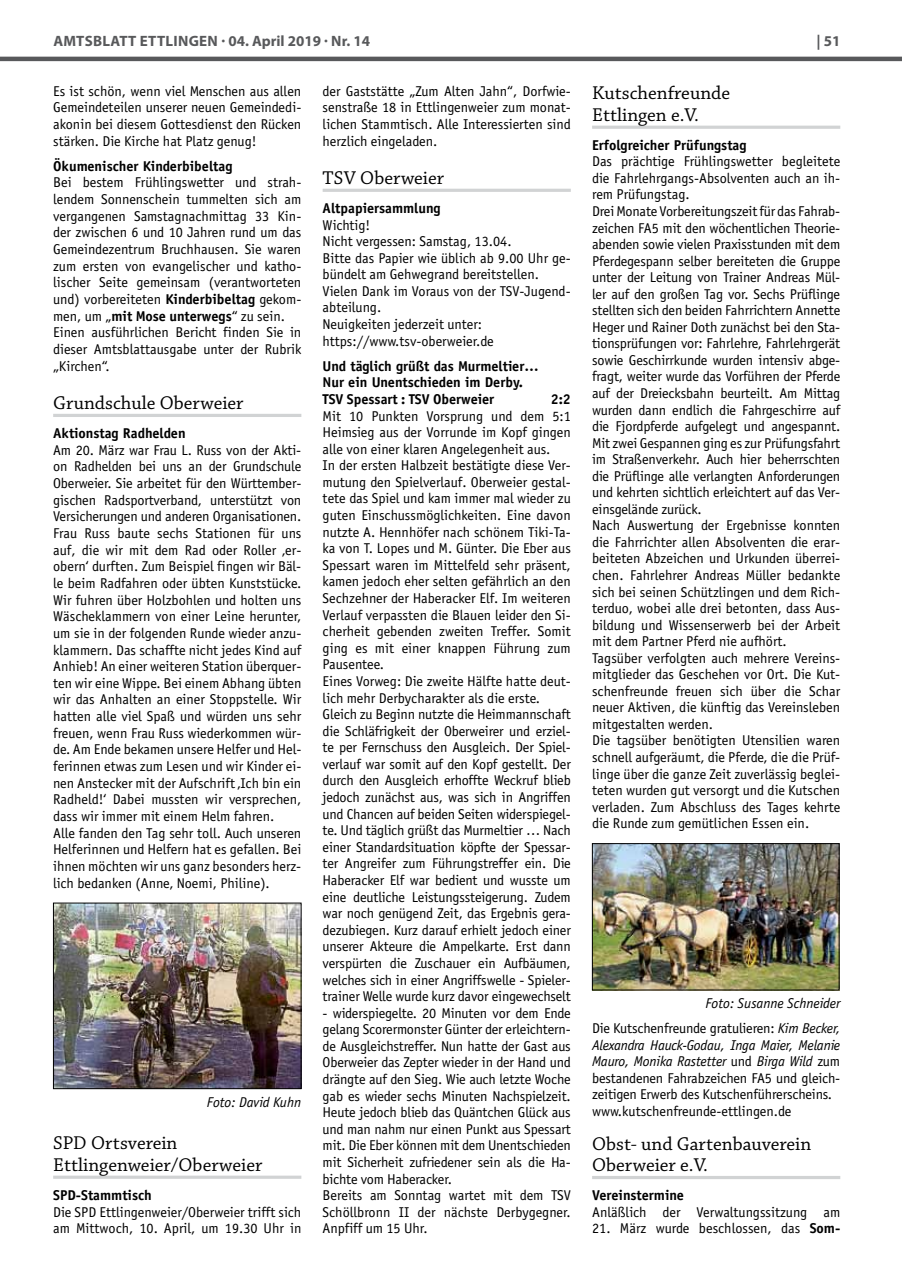
<style>
.page{position:relative;width:902px;height:1280px;background:#fff}
.page>*{position:absolute;margin:0;border:0;box-sizing:border-box;transform-origin:0 0}
.t1{font:19.5px/21px "Chaparral Pro";color:#000}
.t2{font:700 15px "Myriad Pro";letter-spacing:.02em;color:#58595b}
.t3{font:14.25px/16.6px "Officina Sans";letter-spacing:-.01em;color:#000}
.t4{font:700 14.25px/16.6px "Officina Sans";color:#000}
.t5{font:italic 14.25px/25px "Officina Sans";color:#000;text-align:right}
.s1{font-weight:700}
.s2{font-style:normal}
.s3{font-style:italic}
</style>
<div class="page">
<hr style="left:0;top:57px;width:901px;height:4px;background:#58595b">
<hr style="left:53px;top:414px;width:248px;height:3px;background:#d1d3d4">
<svg style="left:53px;top:1175px;width:248px;height:4px"></svg>
<img style="left:55px;top:905px;width:244px;height:182px">
<div style="left:53px;top:903px;width:248px;height:186px;border:1px solid #000"></div>
<hr style="left:322px;top:189px;width:248px;height:3px;background:#d1d3d4">
<hr style="left:592px;top:126px;width:248px;height:3px;background:#d1d3d4">
<hr style="left:592px;top:1176px;width:248px;height:3px;background:#d1d3d4">
<img style="left:594px;top:845px;width:243px;height:143px">
<div style="left:592px;top:843px;width:247px;height:147px;border:1px solid #000"></div>
<p class="t2" style="left:53px;top:31px;width:318px">AMTSBLATT ETTLINGEN · 04. APRIL 2019 · NR. 14</p>
<p class="t2" style="left:816px;top:31px;width:25px">| 51</p>
<p class="t3" style="left:53px;top:83px;width:250px;text-align:justify">Es ist schön, wenn viel Menschen aus allen Gemeindeteilen unserer neuen Gemeindedi&shy;akonin bei diesem Gottesdienst den Rücken stärken. Die Kirche hat Platz genug!</p>
<p class="t4" style="left:53px;top:157px;width:181px">Ökumenischer Kinderbibeltag</p>
<p class="t3" style="left:53px;top:174px;width:250px">Bei bestem Frühlingswetter und strah&shy;lendem Sonnenschein tummelten sich am vergangenen Samstagnachmittag 33 Kin&shy;der zwischen 6 und 10 Jahren rund um das Gemeindezentrum Bruchhausen. Sie waren zum ersten von evangelischer und katho&shy;lischer Seite gemeinsam (verantworteten und) vorbereiteten <span class="s1">Kinderbibeltag</span> gekom&shy;men, um „<span class="s1">mit Mose unterwegs</span>“ zu sein.<br>Einen ausführlichen Bericht finden Sie in dieser Amtsblattausgabe unter der Rubrik „Kirchen“.</p>
<h1 class="t1" style="left:53px;top:393px;width:192px">Grundschule Oberweier</h1>
<p class="t4" style="left:53px;top:425px;width:134px">Aktionstag Radhelden</p>
<p class="t3" style="left:53px;top:442px;width:250px">Am 20. März war Frau L. Russ von der Akti&shy;on Radhelden bei uns an der Grundschule Oberweier. Sie arbeitet für den Württember&shy;gischen Radsportverband, unterstützt von Versicherungen und anderen Organisationen.<br>Frau Russ baute sechs Stationen für uns auf, die wir mit dem Rad oder Roller ‚er&shy;obern‘ durften. Zum Beispiel fingen wir Bäl&shy;le beim Radfahren oder übten Kunststücke.<br>Wir fuhren über Holzbohlen und holten uns Wäscheklammern von einer Leine herunter, um sie in der folgenden Runde wieder anzu&shy;klammern. Das schaffte nicht jedes Kind auf Anhieb! An einer weiteren Station überquer&shy;ten wir eine Wippe. Bei einem Abhang übten wir das Anhalten an einer Stoppstelle. Wir hatten alle viel Spaß und würden uns sehr freuen, wenn Frau Russ wiederkommen wür&shy;de. Am Ende bekamen unsere Helfer und Hel&shy;ferinnen etwas zum Lesen und wir Kinder ei&shy;nen Anstecker mit der Aufschrift ‚Ich bin ein Radheld!‘ Dabei mussten wir versprechen, dass wir immer mit einem Helm fahren.<br>Alle fanden den Tag sehr toll. Auch unseren Helferinnen und Helfern hat es gefallen. Bei ihnen möchten wir uns ganz besonders herz&shy;lich bedanken (Anne, Noemi, Philine).</p>
<p class="t3" style="left:322px;top:83px;width:250px;text-align:justify">der Gaststätte „Zum Alten Jahn“, Dorfwie&shy;senstraße 18 in Ettlingenweier zum monat&shy;lichen Stammtisch. Alle Interessierten sind herzlich eingeladen.</p>
<h1 class="t1" style="left:322px;top:168px;width:123px">TSV Oberweier</h1>
<p class="t4" style="left:322px;top:200px;width:119px">Altpapiersammlung</p>
<p class="t3" style="left:322px;top:216px;width:250px">Wichtig!<br>Nicht vergessen: Samstag, 13.04.<br>Bitte das Papier wie üblich ab 9.00 Uhr ge&shy;bündelt am Gehwegrand bereitstellen.<br>Vielen Dank im Voraus von der TSV-Jugend&shy;abteilung.<br>Neuigkeiten jederzeit unter: https://www.tsv-oberweier.de</p>
<p class="t4" style="left:322px;top:357px;width:217px">Und täglich grüßt das Murmeltier…<br>Nur ein Unentschieden im Derby.<br>TSV Spessart : TSV Oberweier</p>
<h1 class="t1" style="left:592px;top:84px;width:139px">Kutschenfreunde<br>Ettlingen e.V.</h1>
<p class="t4" style="left:592px;top:136px;width:156px">Erfolgreicher Prüfungstag</p>
<p class="t3" style="left:592px;top:153px;width:250px">Das prächtige Frühlingswetter begleitete die Fahrlehrgangs-Absolventen auch an ih&shy;rem Prüfungstag.<br>Drei Monate Vorbereitungszeit für das Fahrab&shy;zeichen FA5 mit den wöchentlichen Theorie&shy;abenden sowie vielen Praxisstunden mit dem Pferdegespann selber bereiteten die Gruppe unter der Leitung von Trainer Andreas Mül&shy;ler auf den großen Tag vor. Sechs Prüflinge stellten sich den beiden Fahrrichtern Annette Heger und Rainer Doth zunächst bei den Sta&shy;tionsprüfungen vor: Fahrlehre, Fahrlehrgerät sowie Geschirrkunde wurden intensiv abge&shy;fragt, weiter wurde das Vorführen der Pferde auf der Dreiecksbahn beurteilt. Am Mittag wurden dann endlich die Fahrgeschirre auf die Fjordpferde aufgelegt und angespannt.<br>Mit zwei Gespannen ging es zur Prüfungsfahrt im Straßenverkehr. Auch hier beherrschten die Prüflinge alle verlangten Anforderungen und kehrten sichtlich erleichtert auf das Ver&shy;einsgelände zurück.<br>Nach Auswertung der Ergebnisse konnten die Fahrrichter allen Absolventen die erar&shy;beiteten Abzeichen und Urkunden überrei&shy;chen. Fahrlehrer Andreas Müller bedankte sich bei seinen Schützlingen und dem Rich&shy;terduo, wobei alle drei betonten, dass Aus&shy;bildung und Wissenserwerb bei der Arbeit mit dem Partner Pferd nie aufhört.<br>Tagsüber verfolgten auch mehrere Vereins&shy;mitglieder das Geschehen vor Ort. Die Kut&shy;schenfreunde freuen sich über die Schar neuer Aktiven, die künftig das Vereinsleben mitgestalten werden.<br>Die tagsüber benötigten Utensilien waren schnell aufgeräumt, die Pferde, die die Prüf&shy;linge über die ganze Zeit zuverlässig beglei&shy;teten wurden gut versorgt und die Kutschen verladen. Zum Abschluss des Tages kehrte die Runde zum gemütlichen Essen ein.</p>
<p class="t4" style="left:550px;top:391px;width:22px">2:2</p>
<p class="t3" style="left:322px;top:407px;width:250px">Mit 10 Punkten Vorsprung und dem 5:1<br>Heimsieg aus der Vorrunde im Kopf gingen alle von einer klaren Angelegenheit aus.<br>In der ersten Halbzeit bestätigte diese Ver&shy;mutung den Spielverlauf. Oberweier gestal&shy;tete das Spiel und kam immer mal wieder zu guten Einschussmöglichkeiten. Eine davon nutzte A. Hennhöfer nach schönem Tiki-Ta&shy;ka von T. Lopes und M. Günter. Die Eber aus Spessart waren im Mittelfeld sehr präsent, kamen jedoch eher selten gefährlich an den Sechzehner der Haberacker Elf. Im weiteren Verlauf verpassten die Blauen leider den Si&shy;cherheit gebenden zweiten Treffer. Somit ging es mit einer knappen Führung zum Pausentee.<br>Eines Vorweg: Die zweite Hälfte hatte deut&shy;lich mehr Derbycharakter als die erste.<br>Gleich zu Beginn nutzte die Heimmannschaft die Schläfrigkeit der Oberweirer und erziel&shy;te per Fernschuss den Ausgleich. Der Spiel&shy;verlauf war somit auf den Kopf gestellt. Der durch den Ausgleich erhoffte Weckruf blieb jedoch zunächst aus, was sich in Angriffen und Chancen auf beiden Seiten widerspiegel&shy;te. Und täglich grüßt das Murmeltier … Nach einer Standardsituation köpfte der Spessar&shy;ter Angreifer zum Führungstreffer ein. Die Haberacker Elf war bedient und wusste um eine deutliche Leistungssteigerung. Zudem war noch genügend Zeit, das Ergebnis gera&shy;dezubiegen. Kurz darauf erhielt jedoch einer unserer Akteure die Ampelkarte. Erst dann verspürten die Zuschauer ein Aufbäumen, welches sich in einer Angriffswelle - Spieler&shy;trainer Welle wurde kurz davor eingewechselt</p>
<p class="t3" style="left:322px;top:1004px;width:250px">- widerspiegelte. 20 Minuten vor dem Ende gelang Scorermonster Günter der erleichtern&shy;de Ausgleichstreffer. Nun hatte der Gast aus Oberweier das Zepter wieder in der Hand und drängte auf den Sieg. Wie auch letzte Woche gab es wieder sechs Minuten Nachspielzeit.<br>Heute jedoch blieb das Quäntchen Glück aus und man nahm nur einen Punkt aus Spessart mit. Die Eber können mit dem Unentschieden mit Sicherheit zufriedener sein als die Ha&shy;bichte vom Haberacker.<br>Bereits am Sonntag wartet mit dem TSV Schöllbronn II der nächste Derbygegner.<br>Anpfiff um 15 Uhr.</p>
<p class="t5" style="left:592px;top:991px;width:250px">Foto: Susanne Schneider<br><span class="s2">Die Kutschenfreunde gratulieren:</span> Kim Becker,</p>
<p class="t3" style="left:592px;top:1037px;width:250px"><span class="s3">Alexandra Hauck-Godau, Inga Maier, Melanie Mauro, Monika Rastetter</span> und <span class="s3">Birga Wild</span> zum bestandenen Fahrabzeichen FA5 und gleich&shy;zeitigen Erwerb des Kutschenführerscheins. www.kutschenfreunde-ettlingen.de</p>
<h1 class="t1" style="left:592px;top:1134px;width:221px">Obst- und Gartenbauverein<br>Oberweier e.V.</h1>
<p class="t4" style="left:592px;top:1187px;width:93px">Vereinstermine</p>
<p class="t3" style="left:592px;top:1203px;width:250px">Anläßlich der Verwaltungssitzung am</p>
<p class="t3" style="left:592px;top:1220px;width:250px">21. März wurde beschlossen, das <span class="s1">Som-</span></p>
<p class="t5" style="left:207px;top:1090px;width:96px">Foto: David Kuhn</p>
<h1 class="t1" style="left:53px;top:1133px;width:211px">SPD Ortsverein<br>Ettlingenweier/Oberweier</h1>
<p class="t4" style="left:53px;top:1186px;width:100px">SPD-Stammtisch</p>
<p class="t3" style="left:53px;top:1203px;width:250px">Die SPD Ettlingenweier/Oberweier trifft sich am Mittwoch, 10. April, um 19.30 Uhr in</p>
</div>
